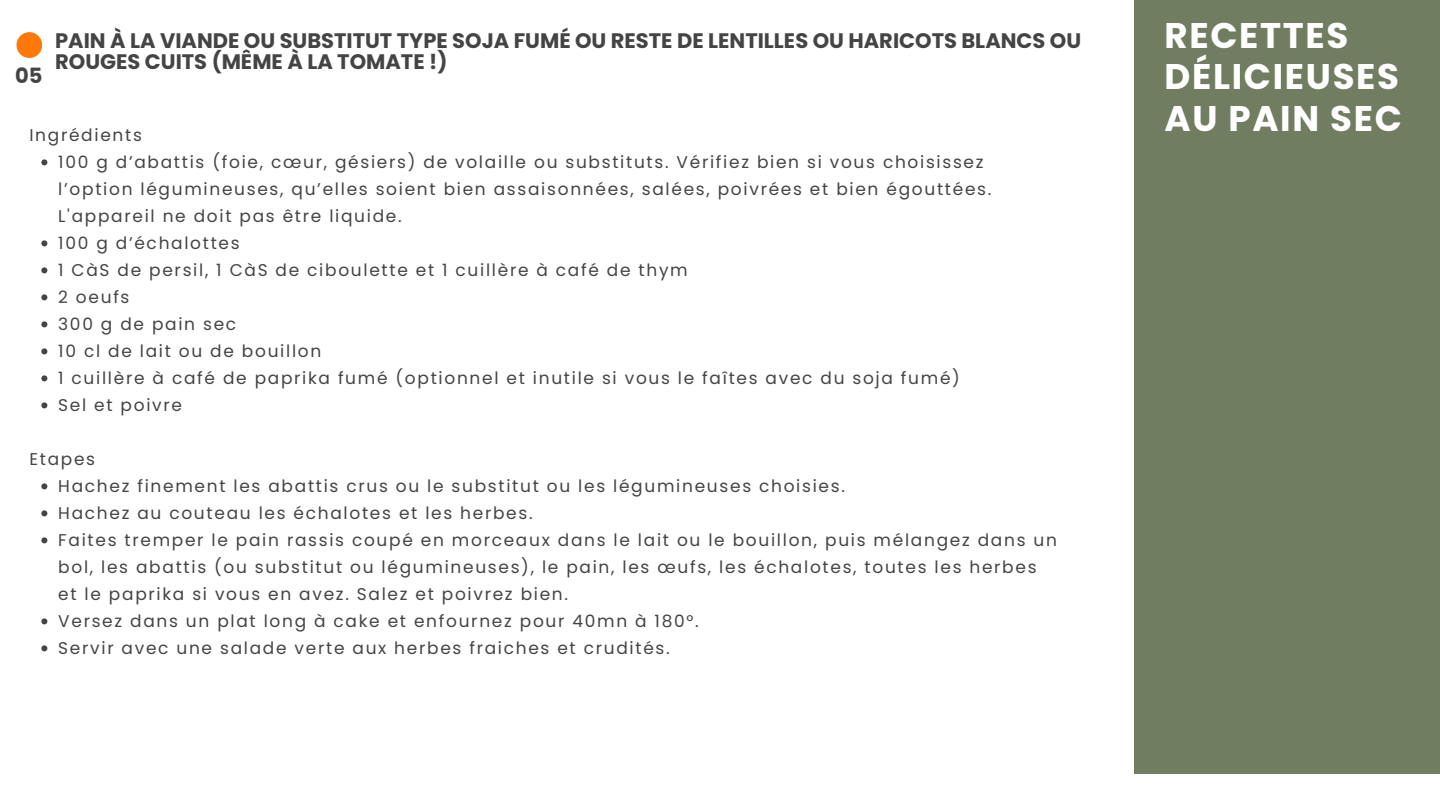
<style>
.page{position:relative;width:1440px;height:810px;background:#fff}
.page>*{position:absolute;margin:0;border:0;box-sizing:border-box;transform-origin:0 0}
.t1{font:700 35.6px/41.2px "Poppins";letter-spacing:.045em;color:#fff}
.t2{font:700 21px/21px "Poppins";color:#444}
.t3{font:17px/27px "Poppins";letter-spacing:.1em;color:#444}
</style>
<div class="page">
<div style="left:1134px;top:0;width:306px;height:774px;background:#717d61"></div>
<div style="left:16px;top:32px;width:26px;height:26px;background:#ff7809;border-radius:50%"></div>
<svg style="left:41px;top:159px;width:6px;height:6px"></svg>
<svg style="left:41px;top:240px;width:6px;height:6px"></svg>
<svg style="left:41px;top:267px;width:6px;height:6px"></svg>
<svg style="left:41px;top:294px;width:6px;height:6px"></svg>
<svg style="left:41px;top:321px;width:6px;height:6px"></svg>
<svg style="left:41px;top:348px;width:6px;height:6px"></svg>
<svg style="left:41px;top:375px;width:6px;height:6px"></svg>
<svg style="left:41px;top:402px;width:6px;height:6px"></svg>
<svg style="left:41px;top:483px;width:6px;height:6px"></svg>
<svg style="left:41px;top:510px;width:6px;height:6px"></svg>
<svg style="left:41px;top:537px;width:6px;height:6px"></svg>
<svg style="left:41px;top:618px;width:6px;height:6px"></svg>
<svg style="left:41px;top:645px;width:6px;height:6px"></svg>
<p class="t2" style="left:15px;top:65px;width:29px">05</p>
<p class="t2" style="left:55px;top:30px;width:1028px">PAIN À LA VIANDE OU SUBSTITUT TYPE SOJA FUMÉ OU RESTE DE LENTILLES OU HARICOTS BLANCS OU<br>ROUGES CUITS (MÊME À LA TOMATE !)</p>
<p class="t3" style="left:29px;top:122px;width:114px">Ingrédients</p>
<p class="t3" style="left:58px;top:149px;width:935px">100 g d’abattis (foie, cœur, gésiers) de volaille ou substituts. Vérifiez bien si vous choisissez l’option légumineuses, qu’elles soient bien assaisonnées, salées, poivrées et bien égouttées.<br>L'appareil ne doit pas être liquide.</p>
<p class="t3" style="left:58px;top:230px;width:183px">100 g d’échalottes</p>
<p class="t3" style="left:58px;top:257px;width:631px">1 CàS de persil, 1 CàS de ciboulette et 1 cuillère à café de thym</p>
<p class="t3" style="left:58px;top:284px;width:73px">2 oeufs</p>
<p class="t3" style="left:58px;top:311px;width:179px">300 g de pain sec</p>
<p class="t3" style="left:58px;top:338px;width:265px">10 cl de lait ou de bouillon</p>
<p class="t3" style="left:58px;top:365px;width:903px">1 cuillère à café de paprika fumé (optionnel et inutile si vous le faîtes avec du soja fumé)</p>
<p class="t3" style="left:58px;top:392px;width:125px">Sel et poivre</p>
<p class="t3" style="left:29px;top:446px;width:67px">Etapes</p>
<p class="t3" style="left:58px;top:473px;width:788px">Hachez finement les abattis crus ou le substitut ou les légumineuses choisies.</p>
<p class="t3" style="left:58px;top:500px;width:476px">Hachez au couteau les échalotes et les herbes.</p>
<p class="t3" style="left:58px;top:527px;width:1000px">Faites tremper le pain rassis coupé en morceaux dans le lait ou le bouillon, puis mélangez dans un bol, les abattis (ou substitut ou légumineuses), le pain, les œufs, les échalotes, toutes les herbes et le paprika si vous en avez. Salez et poivrez bien.</p>
<p class="t3" style="left:58px;top:608px;width:642px">Versez dans un plat long à cake et enfournez pour 40mn à 180°.</p>
<p class="t3" style="left:58px;top:635px;width:613px">Servir avec une salade verte aux herbes fraiches et crudités.</p>
<p class="t1" style="left:1164px;top:15px;width:239px">RECETTES<br>DÉLICIEUSES<br>AU PAIN SEC</p>
</div>
